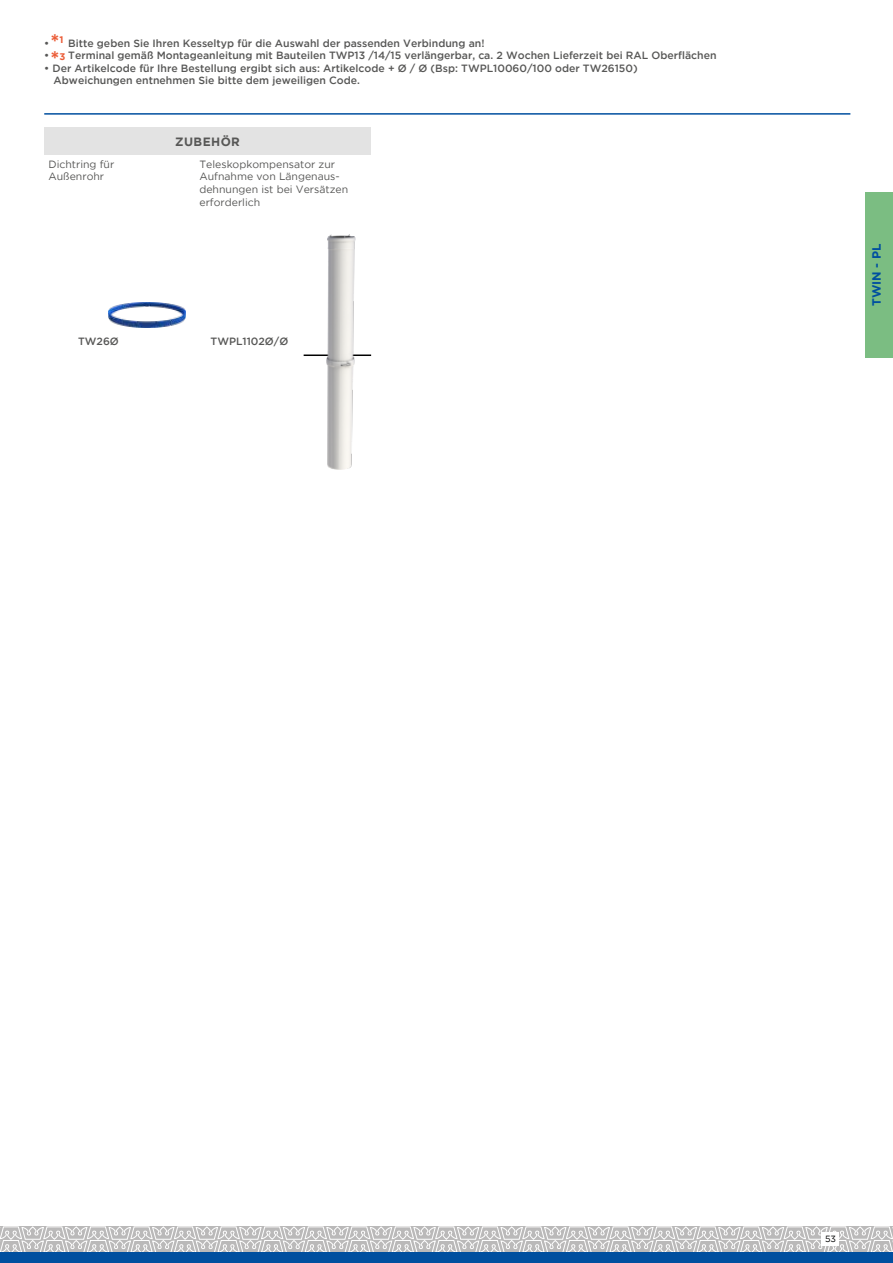
<style>
.page{position:relative;width:893px;height:1263px;background:#fff}
.page>*{position:absolute;margin:0;border:0;box-sizing:border-box;transform-origin:0 0}
.t1{font:700 21px "Gotham";color:#eb5c37}
.t2{font:700 12px "Gotham";color:#004f9f}
.t3{font:700 12px "Gotham";letter-spacing:.035em;color:#575756}
.t4{font:500 10.5px/12.6px "Gotham";color:#575756}
.t5{font:10.5px/12.6px "Gotham";color:#575756}
.t6{font:9px "Gotham";color:#000}
</style>
<div class="page">
<div style="left:865px;top:192px;width:28px;height:166px;background:#7bbd82"></div>
<svg style="left:0;top:1226px;width:893px;height:26px;background:#cdcccc"></svg>
<div style="left:822px;top:1233px;width:17px;height:13px;background:#fff"></div>
<hr style="left:44px;top:113px;width:806px;height:2px;background:#004f9f">
<div style="left:0;top:1252px;width:893px;height:11px;background:#004f9f"></div>
<div style="left:44px;top:128px;width:327px;height:27px;background:#e3e3e3"></div>
<hr style="left:304px;top:354px;width:67px;height:2px;background:#000">
<img style="left:108px;top:302px;width:78px;height:25px">
<img style="left:326px;top:234px;width:30px;height:235px">
<h1 class="t1" style="left:51px;top:27px;width:15px">*<sup>1</sup></h1>
<p class="t4" style="left:44px;top:36px;width:442px">• Bitte geben Sie Ihren Kesseltyp für die Auswahl der passenden Verbindung an!</p>
<p class="t4" style="left:44px;top:49px;width:674px">• Terminal gemäß Montageanleitung mit Bauteilen TWP13 /14/15 verlängerbar, ca. 2 Wochen Lieferzeit bei RAL Oberflächen</p>
<p class="t4" style="left:54px;top:62px;width:585px;text-indent:-9px">• Der Artikelcode für Ihre Bestellung ergibt sich aus: Artikelcode + Ø / Ø (Bsp: TWPL10060/100 oder TW26150)<br>Abweichungen entnehmen Sie bitte dem jeweiligen Code.</p>
<h1 class="t1" style="left:51px;top:44px;width:16px">*<sup>3</sup></h1>
<p class="t3" style="left:175px;top:134px;width:66px">ZUBEHÖR</p>
<p class="t5" style="left:48px;top:158px;width:67px">Dichtring für<br>Außenrohr</p>
<p class="t5" style="left:199px;top:158px;width:150px">Teleskopkompensator zur<br>Aufnahme von Längenaus&shy;dehnungen ist bei Versätzen erforderlich</p>
<p class="t4" style="left:78px;top:334px;width:42px">TW26Ø</p>
<p class="t4" style="left:211px;top:334px;width:79px">TWPL1102Ø/Ø</p>
<p class="t2" style="left:869px;top:306px;width:64px;rotate:-90deg">TWIN - PL</p>
<p class="t6" style="left:825px;top:1233px;width:12px">53</p>
</div>
